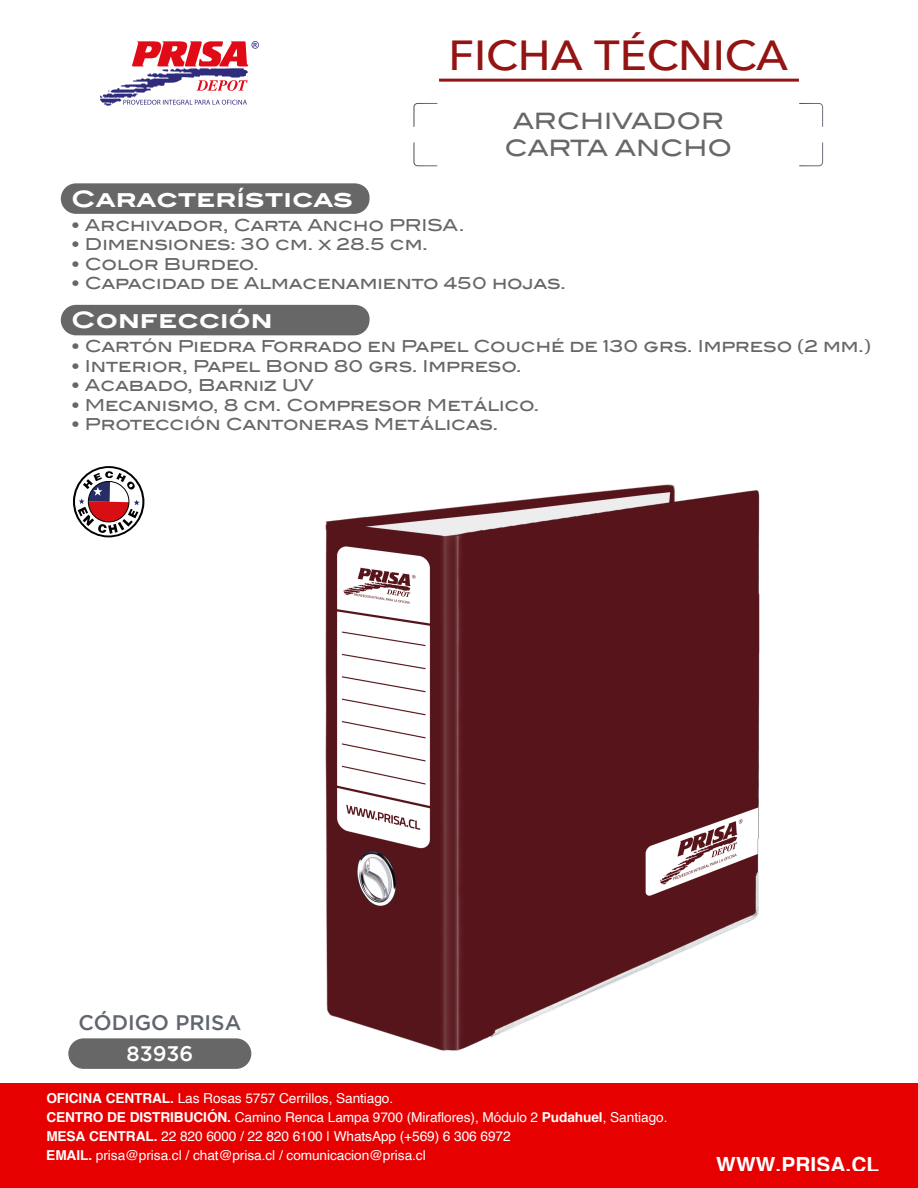
<style>
.page{position:relative;width:918px;height:1188px;background:#fff}
.page>*{position:absolute;margin:0;border:0;box-sizing:border-box;transform-origin:0 0}
.t1{font:500 41.7px "Avenir Next LT Pro";letter-spacing:-.005em;color:#931413;scale:1.08 1}
.t2{font:700 22.5px "Blair ITC";color:#fff}
.t3{font:500 22.5px/27px "Blair ITC";letter-spacing:-.01em;color:#676767;text-align:center}
.t4{font:500 21px "Gotham";color:#60656f}
.t5{font:500 21px "Gotham";color:#fff}
.t6{font:700 20.85px "Helvetica";letter-spacing:.005em;color:#fff}
.t7{font:500 16.5px "Blair ITC";color:#676767}
.t8{font:13.65px/18.8px "Helvetica";letter-spacing:-.005em;color:#fff}
.s1{font-weight:700}
</style>
<div class="page">
<div style="left:0;top:1084px;width:918px;height:104px;background:#e60000"></div>
<div style="left:61px;top:305px;width:309px;height:30px;background:#676767;border-radius:15px"></div>
<div style="left:61px;top:183px;width:309px;height:31px;background:#676767;border-radius:15px"></div>
<div style="left:68px;top:1038px;width:183px;height:31px;background:#676767;border-radius:15px"></div>
<svg style="left:413px;top:142px;width:24px;height:24px"></svg>
<svg style="left:413px;top:103px;width:24px;height:24px"></svg>
<svg style="left:799px;top:142px;width:24px;height:24px"></svg>
<svg style="left:799px;top:103px;width:24px;height:24px"></svg>
<svg style="left:100px;top:41px;width:159px;height:65px"></svg>
<svg style="left:73px;top:466px;width:72px;height:72px"></svg>
<hr style="left:439px;top:79px;width:360px;height:3px;background:#931413">
<img style="left:310px;top:484px;width:492px;height:600px">
<h1 class="t1" style="left:449px;top:30px;width:316px">FICHA TÉCNICA</h1>
<h2 class="t3" style="left:504px;top:107px;width:229px">ARCHIVADOR<br>CARTA ANCHO</h2>
<h2 class="t2" style="left:71px;top:185px;width:284px">Características</h2>
<p class="t7" style="left:71px;top:215px;width:395px">• Archivador, Carta Ancho PRISA.</p>
<p class="t7" style="left:71px;top:234px;width:358px">• Dimensiones: 30 cm. x 28.5 cm.</p>
<p class="t7" style="left:71px;top:254px;width:189px">• Color Burdeo.</p>
<p class="t7" style="left:71px;top:273px;width:496px">• Capacidad de Almacenamiento 450 hojas.</p>
<h2 class="t2" style="left:71px;top:306px;width:203px">Confección</h2>
<p class="t7" style="left:71px;top:336px;width:802px">• Cartón Piedra Forrado en Papel Couché de 130 grs. Impreso (2 mm.)</p>
<p class="t7" style="left:71px;top:356px;width:452px">• Interior, Papel Bond 80 grs. Impreso.</p>
<p class="t7" style="left:71px;top:375px;width:244px">• Acabado, Barniz UV</p>
<p class="t7" style="left:71px;top:395px;width:470px">• Mecanismo, 8 cm. Compresor Metálico.</p>
<p class="t7" style="left:71px;top:414px;width:429px">• Protección Cantoneras Metálicas.</p>
<p class="t4" style="left:78px;top:1011px;width:164px">CÓDIGO PRISA</p>
<p class="t5" style="left:126px;top:1041px;width:68px">83936</p>
<p class="t8" style="left:46px;top:1090px;width:623px"><span class="s1">OFICINA CENTRAL.</span> Las Rosas 5757 Cerrillos, Santiago.<br><span class="s1">CENTRO DE DISTRIBUCIÓN.</span> Camino Renca Lampa 9700 (Miraflores), Módulo 2 <span class="s1">Pudahuel</span>, Santiago.<br><span class="s1">MESA CENTRAL.</span> 22 820 6000 / 22 820 6100 | WhatsApp (+569) 6 306 6972<br><span class="s1">EMAIL.</span> prisa@prisa.cl / chat@prisa.cl / comunicacion@prisa.cl</p>
<p class="t6" style="left:716px;top:1148px;width:165px">WWW.PRISA.CL</p>
</div>
